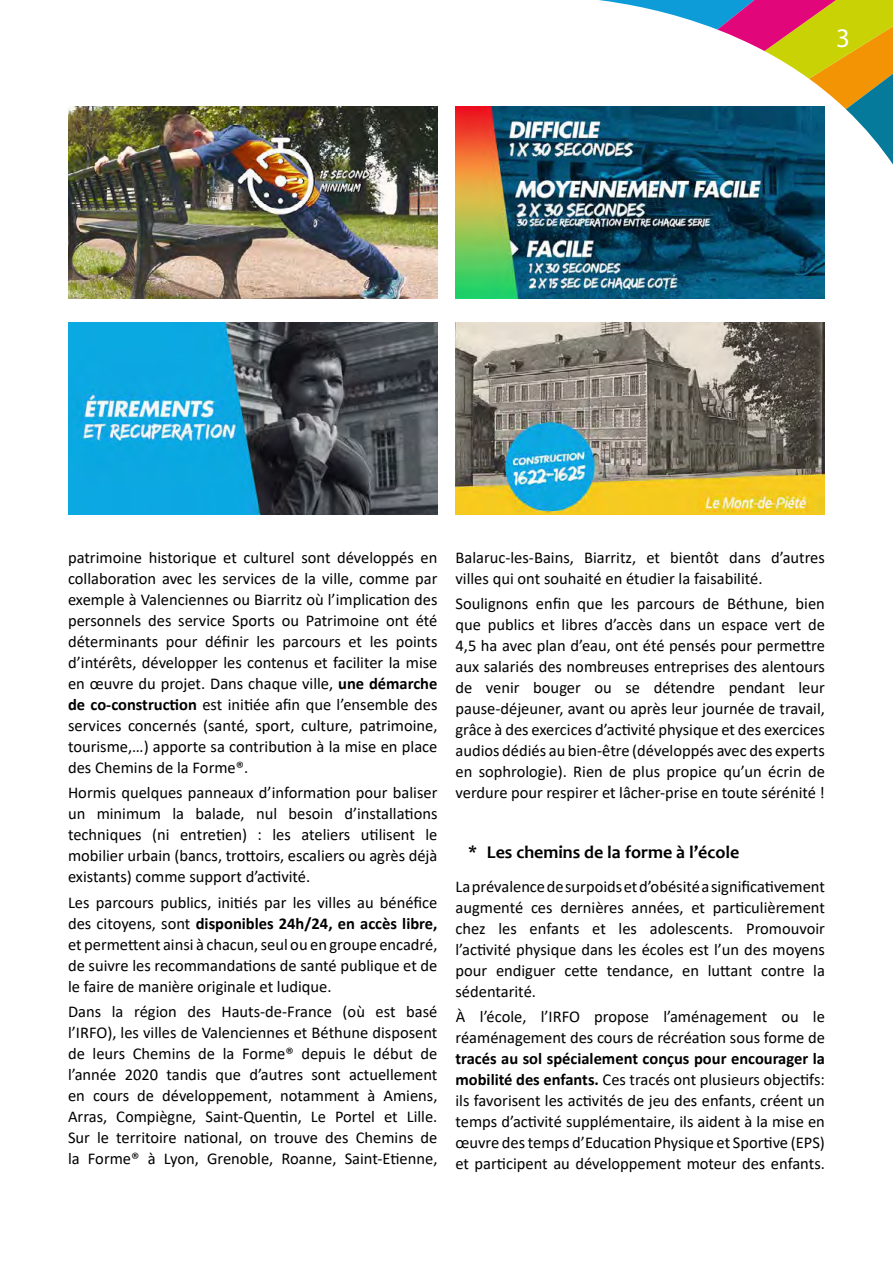
<style>
.page{position:relative;width:893px;height:1263px;background:#fff}
.page>*{position:absolute;margin:0;border:0;box-sizing:border-box;transform-origin:0 0}
.t1{font:27px "Myriad Pro";color:#fff}
.t2{font:700 18px "Candara";color:#000}
.t3{font:16.5px/21px "Calibri";color:#000;text-align:justify}
.s1{font-weight:700}
</style>
<div class="page">
<svg style="left:599px;top:0;width:294px;height:165px"></svg>
<img style="left:68px;top:106px;width:369px;height:193px">
<img style="left:455px;top:106px;width:370px;height:193px">
<img style="left:68px;top:322px;width:369px;height:192px">
<img style="left:455px;top:322px;width:370px;height:192px">
<h1 class="t1" style="left:836px;top:22px;width:15px">3</h1>
<p class="t3" style="left:68px;top:547px;width:371px">patrimoine historique et culturel sont développés en collaboration avec les services de la ville, comme par exemple à Valenciennes ou Biarritz où l’implication des personnels des service Sports ou Patrimoine ont été déterminants pour définir les parcours et les points d’intérêts, développer les contenus et faciliter la mise en œuvre du projet. Dans chaque ville, <span class="s1">une démarche de co-construction</span> est initiée afin que l’ensemble des services concernés (santé, sport, culture, patrimoine, tourisme,…) apporte sa contribution à la mise en place des Chemins de la Forme®.</p>
<p class="t3" style="left:68px;top:782px;width:371px">Hormis quelques panneaux d’information pour baliser un minimum la balade, nul besoin d’installations techniques (ni entretien) : les ateliers utilisent le mobilier urbain (bancs, trottoirs, escaliers ou agrès déjà existants) comme support d’activité.</p>
<p class="t3" style="left:68px;top:891px;width:371px">Les parcours publics, initiés par les villes au bénéfice des citoyens, sont <span class="s1">disponibles 24h/24, en accès libre, </span>et permettent ainsi à chacun, seul ou en groupe encadré, de suivre les recommandations de santé publique et de le faire de manière originale et ludique.</p>
<p class="t3" style="left:68px;top:1000px;width:371px">Dans la région des Hauts-de-France (où est basé l’IRFO), les villes de Valenciennes et Béthune disposent de leurs Chemins de la Forme® depuis le début de l’année 2020 tandis que d’autres sont actuellement en cours de développement, notamment à Amiens, Arras, Compiègne, Saint-Quentin, Le Portel et Lille.<br>Sur le territoire national, on trouve des Chemins de la Forme® à Lyon, Grenoble, Roanne, Saint-Etienne,</p>
<p class="t3" style="left:455px;top:547px;width:371px">Balaruc-les-Bains, Biarritz, et bientôt dans d’autres villes qui ont souhaité en étudier la faisabilité.</p>
<p class="t3" style="left:455px;top:593px;width:371px">Soulignons enfin que les parcours de Béthune, bien que publics et libres d’accès dans un espace vert de 4,5 ha avec plan d’eau, ont été pensés pour permettre aux salariés des nombreuses entreprises des alentours de venir bouger ou se détendre pendant leur pause-déjeuner, avant ou après leur journée de travail, grâce à des exercices d’activité physique et des exercices audios dédiés au bien-être (développés avec des experts en sophrologie). Rien de plus propice qu’un écrin de verdure pour respirer et lâcher-prise en toute sérénité !</p>
<p class="t2" style="left:468px;top:841px;width:273px">* Les chemins de la forme à l’école</p>
<p class="t3" style="left:455px;top:875px;width:371px">La prévalence de surpoids et d’obésité a significativement augmenté ces dernières années, et particulièrement chez les enfants et les adolescents. Promouvoir l’activité physique dans les écoles est l’un des moyens pour endiguer cette tendance, en luttant contre la sédentarité.</p>
<p class="t3" style="left:455px;top:1005px;width:371px">À l’école, l’IRFO propose l’aménagement ou le réaménagement des cours de récréation sous forme de</p>
<p class="t3" style="left:455px;top:1048px;width:371px"><span class="s1">tracés au sol spécialement conçus pour encourager la mobilité des enfants.</span> Ces tracés ont plusieurs objectifs: ils favorisent les activités de jeu des enfants, créent un temps d’activité supplémentaire, ils aident à la mise en œuvre des temps d’Education Physique et Sportive (EPS) et participent au développement moteur des enfants.</p>
</div>
